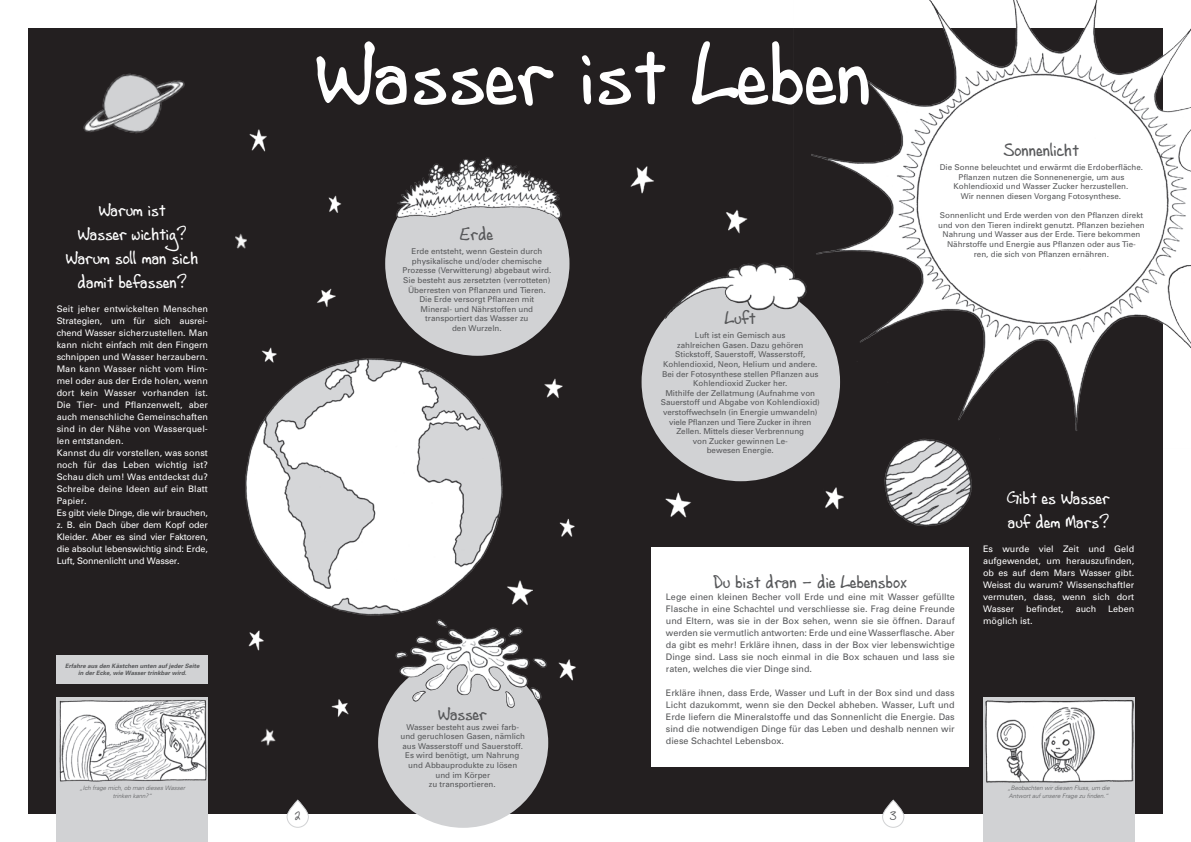
<style>
.page{position:relative;width:1191px;height:842px;background:#fff}
.page>*{position:absolute;margin:0;border:0;box-sizing:border-box;transform-origin:0 0}
.t1{font:88px "Andrew Script 16";color:#fff}
.t2{font:18px/24px "Andrew Script 16";color:#fff;text-align:center}
.t3{font:18px "Andrew Script 16";color:#57585a}
.t4{font:12px "Andrew Script 16";color:#57585a}
.t5{font:9px/12px "Univers";letter-spacing:.01em;color:#fff}
.t6{font:9px/12px "Univers";color:#57585a;text-align:justify}
.t7{font:8px/9.6px "Univers";color:#57585a;text-align:center}
.t8{font:italic 300 6px/7.2px "Univers";color:#57585a;text-align:center}
.t9{font:italic 700 6px/7.2px "Univers";color:#57585a;text-align:center}
</style>
<div class="page">
<div style="left:28px;top:28px;width:1134px;height:786px;background:#231f20"></div>
<img style="left:809px;top:0;width:382px;height:449px">
<img style="left:249px;top:129px;width:18px;height:23px">
<img style="left:328px;top:195px;width:14px;height:18px">
<img style="left:235px;top:233px;width:12px;height:16px">
<img style="left:317px;top:288px;width:19px;height:19px">
<img style="left:262px;top:347px;width:10px;height:4px">
<img style="left:544px;top:378px;width:19px;height:20px">
<img style="left:630px;top:166px;width:24px;height:28px">
<img style="left:726px;top:209px;width:21px;height:24px">
<img style="left:559px;top:518px;width:16px;height:19px">
<img style="left:558px;top:659px;width:18px;height:22px">
<img style="left:665px;top:492px;width:26px;height:26px">
<img style="left:825px;top:487px;width:19px;height:23px">
<img style="left:261px;top:728px;width:15px;height:18px">
<img style="left:331px;top:699px;width:18px;height:18px">
<img style="left:248px;top:630px;width:16px;height:21px">
<img style="left:510px;top:580px;width:22px;height:25px">
<svg style="left:287px;top:800px;width:21px;height:27px"></svg>
<div style="left:286px;top:800px;width:23px;height:28px;border:1px solid #d1d2d4;border-radius:11px"></div>
<svg style="left:882px;top:800px;width:22px;height:27px"></svg>
<div style="left:882px;top:800px;width:22px;height:28px;border:1px solid #d1d2d4;border-radius:11px"></div>
<div style="left:57px;top:698px;width:151px;height:144px;background:#d1d2d4"></div>
<div style="left:983px;top:698px;width:151px;height:144px;background:#d1d2d4"></div>
<div style="left:385px;top:171px;width:184px;height:185px;background:#d1d2d4;border-radius:50%"></div>
<div style="left:378px;top:658px;width:170px;height:170px;background:#d1d2d4;border-radius:50%"></div>
<div style="left:641px;top:283px;width:199px;height:198px;background:#d1d2d4;border-radius:50%"></div>
<div style="left:652px;top:547px;width:317px;height:220px;background:#fff"></div>
<img style="left:59px;top:699px;width:148px;height:83px">
<img style="left:985px;top:700px;width:148px;height:83px">
<img style="left:245px;top:351px;width:265px;height:265px">
<img style="left:877px;top:435px;width:100px;height:92px">
<img style="left:83px;top:73px;width:102px;height:61px">
<img style="left:662px;top:262px;width:147px;height:60px">
<img style="left:393px;top:619px;width:154px;height:93px">
<img style="left:391px;top:157px;width:172px;height:73px">
<div style="left:57px;top:655px;width:151px;height:29px;background:#d1d2d4"></div>
<h1 class="t1" style="left:317px;top:23px;width:558px">Wasser ist Leben</h1>
<h2 class="t3" style="left:1004px;top:139px;width:77px">Sonnenlicht</h2>
<p class="t7" style="left:940px;top:163px;width:205px">Die Sonne beleuchtet und erwärmt die Erdoberfläche.<br>Pflanzen nutzen die Sonnenenergie, um aus Kohlendioxid und Wasser Zucker herzustellen.<br>Wir nennen diesen Vorgang Fotosynthese.</p>
<p class="t7" style="left:938px;top:211px;width:208px">Sonnenlicht und Erde werden von den Pflanzen direkt und von den Tieren indirekt genutzt. Pflanzen beziehen Nahrung und Wasser aus der Erde. Tiere bekommen Nährstoffe und Energie aus Pflanzen oder aus Tie-<br>ren, die sich von Pflanzen ernähren.</p>
<h2 class="t2" style="left:66px;top:198px;width:134px">Warum ist<br>Wasser wichtig?<br>Warum soll man sich damit befassen?</h2>
<p class="t5" style="left:57px;top:303px;width:153px">Seit jeher entwickelten Menschen<br>Strategien, um für sich ausrei&shy;chend Wasser sicherzustellen. Man kann nicht einfach mit den Fingern schnippen und Wasser herzaubern.<br>Man kann Wasser nicht vom Him&shy;mel oder aus der Erde holen, wenn dort kein Wasser vorhanden ist.<br>Die Tier- und Pflanzenwelt, aber auch menschliche Gemeinschaften sind in der Nähe von Wasserquel&shy;len entstanden.<br>Kannst du dir vorstellen, was sonst noch für das Leben wichtig ist?<br>Schau dich um! Was entdeckst du?<br>Schreibe deine Ideen auf ein Blatt<br>Papier.<br>Es gibt viele Dinge, die wir brauchen, z. B. ein Dach über dem Kopf oder<br>Kleider. Aber es sind vier Faktoren, die absolut lebenswichtig sind: Erde,<br>Luft, Sonnenlicht und Wasser.</p>
<h2 class="t3" style="left:460px;top:223px;width:35px">Erde</h2>
<p class="t7" style="left:402px;top:247px;width:150px">Erde entsteht, wenn Gestein durch physikalische und/oder chemische<br>Prozesse (Verwitterung) abgebaut wird.<br>Sie besteht aus zersetzten (verrotteten)<br>Überresten von Pflanzen und Tieren.<br>Die Erde versorgt Pflanzen mit<br>Mineral- und Nährstoffen und transportiert das Wasser zu<br>den Wurzeln.</p>
<h2 class="t3" style="left:725px;top:307px;width:32px">Luft</h2>
<p class="t7" style="left:660px;top:331px;width:161px">Luft ist ein Gemisch aus<br>zahlreichen Gasen. Dazu gehören Stickstoff, Sauerstoff, Wasserstoff, Kohlendioxid, Neon, Helium und andere.<br>Bei der Fotosynthese stellen Pflanzen aus Kohlendioxid Zucker her.<br>Mithilfe der Zellatmung (Aufnahme von Sauerstoff und Abgabe von Kohlendioxid) verstoffwechseln (in Energie umwandeln) viele Pflanzen und Tiere Zucker in ihren Zellen. Mittels dieser Verbrennung<br>von Zucker gewinnen Le-<br>bewesen Energie.</p>
<h2 class="t2" style="left:1007px;top:486px;width:104px;text-align:left">Gibt es Wasser auf dem Mars?</h2>
<p class="t5" style="left:983px;top:543px;width:153px;text-align:justify">Es wurde viel Zeit und Geld aufgewendet, um herauszufinden, ob es auf dem Mars Wasser gibt.<br>Weisst du warum? Wissenschaftler vermuten, dass, wenn sich dort Wasser</p>
<h2 class="t3" style="left:713px;top:571px;width:195px">Du bist dran - die Lebensbox</h2>
<p class="t6" style="left:666px;top:591px;width:290px">Lege einen kleinen Becher voll Erde und eine mit Wasser gefüllte Flasche in eine Schachtel und verschliesse sie. Frag deine Freunde und Eltern, was sie in der Box sehen, wenn sie sie öffnen. Darauf werden sie vermutlich antworten: Erde und eine Wasserflasche. Aber da gibt es mehr! Erkläre ihnen, dass in der Box vier lebenswichtige Dinge sind. Lass sie noch einmal in die Box schauen und lass sie raten, welches die vier Dinge sind.</p>
<p class="t6" style="left:666px;top:687px;width:290px">Erkläre ihnen, dass Erde, Wasser und Luft in der Box sind und dass Licht dazukommt, wenn sie den Deckel abheben. Wasser, Luft und Erde liefern die Mineralstoffe und das Sonnenlicht die Energie. Das sind die notwendigen Dinge für das Leben und deshalb nennen wir diese Schachtel Lebensbox.</p>
<p class="t5" style="left:1026px;top:603px;width:39px">befindet,</p>
<p class="t5" style="left:1075px;top:603px;width:22px">auch</p>
<p class="t5" style="left:1108px;top:603px;width:28px">Leben</p>
<p class="t5" style="left:983px;top:615px;width:51px">möglich ist.</p>
<p class="t9" style="left:65px;top:662px;width:136px">Erfahre aus den Kästchen unten auf jeder Seite in der Ecke, wie Wasser trinkbar wird.</p>
<h2 class="t3" style="left:438px;top:703px;width:50px">Wasser</h2>
<p class="t7" style="left:400px;top:722px;width:126px">Wasser besteht aus zwei farb&shy;und geruchlosen Gasen, nämlich aus Wasserstoff und Sauerstoff.<br>Es wird benötigt, um Nahrung und Abbauprodukte zu lösen und im Körper<br>zu transportieren.</p>
<p class="t8" style="left:79px;top:785px;width:107px">„Ich frage mich, ob man dieses Wasser trinken kann?“</p>
<p class="t8" style="left:1007px;top:785px;width:104px;text-align:left">„Beobachten wir diesen Fluss, um die<br>Antwort auf unsere Frage zu finden.“</p>
<h3 class="t4" style="left:295px;top:809px;width:7px">2</h3>
<h3 class="t4" style="left:889px;top:809px;width:8px">3</h3>
</div>
